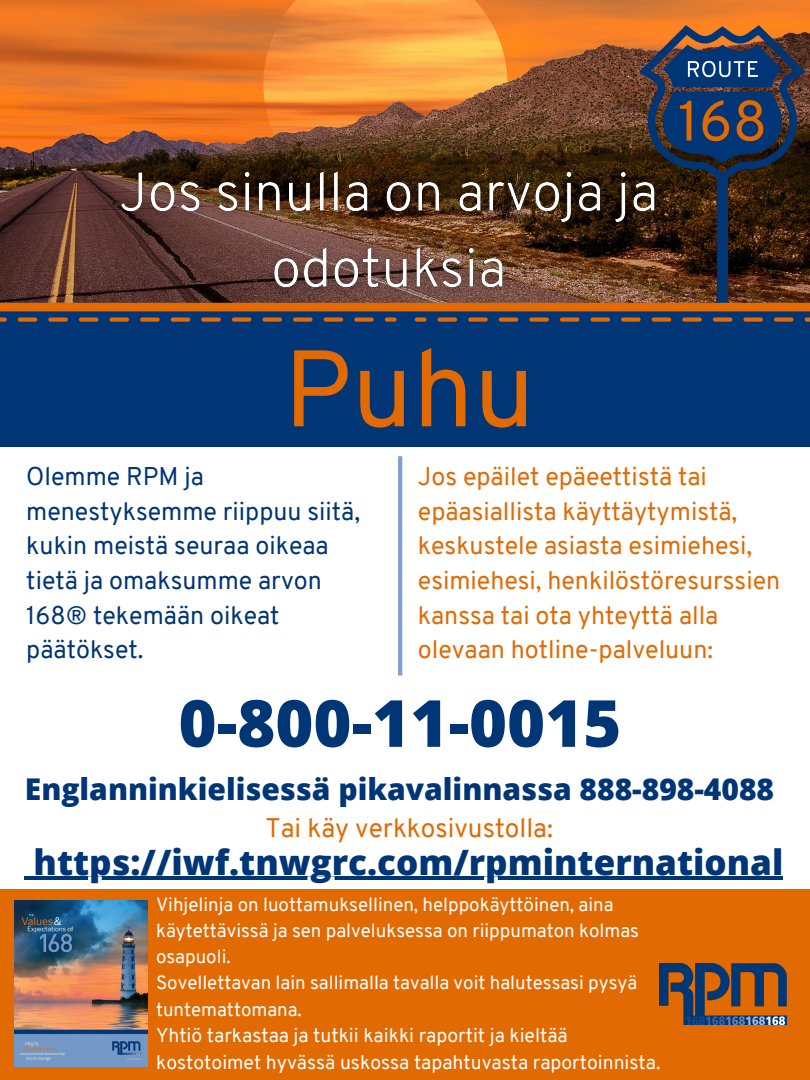
<style>
.page{position:relative;width:810px;height:1080px;background:#fff}
.page>*{position:absolute;margin:0;border:0;box-sizing:border-box;transform-origin:0 0}
.t1{font:108.44px "Overpass";color:#e16a03}
.t2{font:800 65px "Open Sans";color:#003576}
.t3{font:800 35px "Open Sans";color:#003576}
.t4{font:800 30px "Open Sans";color:#003576}
.t5{font:26.25px "Overpass";color:#e16a03}
.t6{font:25px/34.7px "Overpass";color:#e16a03}
.t7{font:25px/34.7px "Overpass";color:#003576}
.t8{font:19.38px/26.8px "Overpass";color:#fff}
.t9{font:18.75px/26.2px "Overpass";color:#fff}
</style>
<div class="page">
<img style="left:0;top:0;width:514px;height:303px">
<div style="left:0;top:306px;width:810px;height:140px;background:#003576"></div>
<img style="left:514px;top:0;width:296px;height:321px">
<div style="left:0;top:889px;width:810px;height:191px;background:#e16a03"></div>
<img style="left:659px;top:963px;width:128px;height:62px">
<svg style="left:0;top:317px;width:7px;height:5px"></svg>
<svg style="left:18px;top:317px;width:356px;height:5px"></svg>
<div style="left:385px;top:317px;width:12px;height:5px;background:#e16a03;border-radius:2px"></div>
<div style="left:415px;top:317px;width:12px;height:5px;background:#e16a03;border-radius:2px"></div>
<svg style="left:438px;top:317px;width:356px;height:5px"></svg>
<svg style="left:805px;top:317px;width:5px;height:5px"></svg>
<div style="left:0;top:303px;width:810px;height:8px;background:#e16a03"></div>
<svg style="left:398px;top:456px;width:4px;height:220px"></svg>
<img style="left:15px;top:900px;width:132px;height:167px">
<svg style="left:25px;top:877px;width:9px;height:3px"></svg>
<hr style="left:34px;top:877px;width:749px;height:3px;background:#003576">
<img style="left:107px;top:159px;width:565px;height:157px">
<p class="t1" style="left:284px;top:345px;width:253px">Puhu</p>
<p class="t7" style="left:26px;top:461px;width:335px">Olemme RPM ja menestyksemme riippuu siitä, kukin meistä seuraa oikeaa tietä ja omaksumme arvon<br>168® tekemään oikeat päätökset.</p>
<p class="t2" style="left:179px;top:677px;width:444px">0-800-11-0015</p>
<p class="t4" style="left:25px;top:768px;width:751px">Englanninkielisessä pikavalinnassa 888-898-4088</p>
<p class="t6" style="left:418px;top:461px;width:364px">Jos epäilet epäeettistä tai epäasiallista käyttäytymistä, keskustele asiasta esimiehesi, esimiehesi, henkilöstöresurssien kanssa tai ota yhteyttä alla olevaan hotline-palveluun:</p>
<p class="t5" style="left:265px;top:817px;width:289px">Tai käy verkkosivustolla:</p>
<p class="t3" style="left:34px;top:837px;width:751px">https://iwf.tnwgrc.com/rpminternational</p>
<p class="t9" style="left:156px;top:893px;width:484px">Vihjelinja on luottamuksellinen, helppokäyttöinen, aina käytettävissä ja sen palveluksessa on riippumaton kolmas osapuoli.</p>
<p class="t9" style="left:156px;top:972px;width:483px">Sovellettavan lain sallimalla tavalla voit halutessasi pysyä tuntemattomana.</p>
<p class="t8" style="left:156px;top:1024px;width:506px">Yhtiö tarkastaa ja tutkii kaikki raportit ja kieltää kostotoimet hyvässä uskossa tapahtuvasta raportoinnista.</p>
</div>
